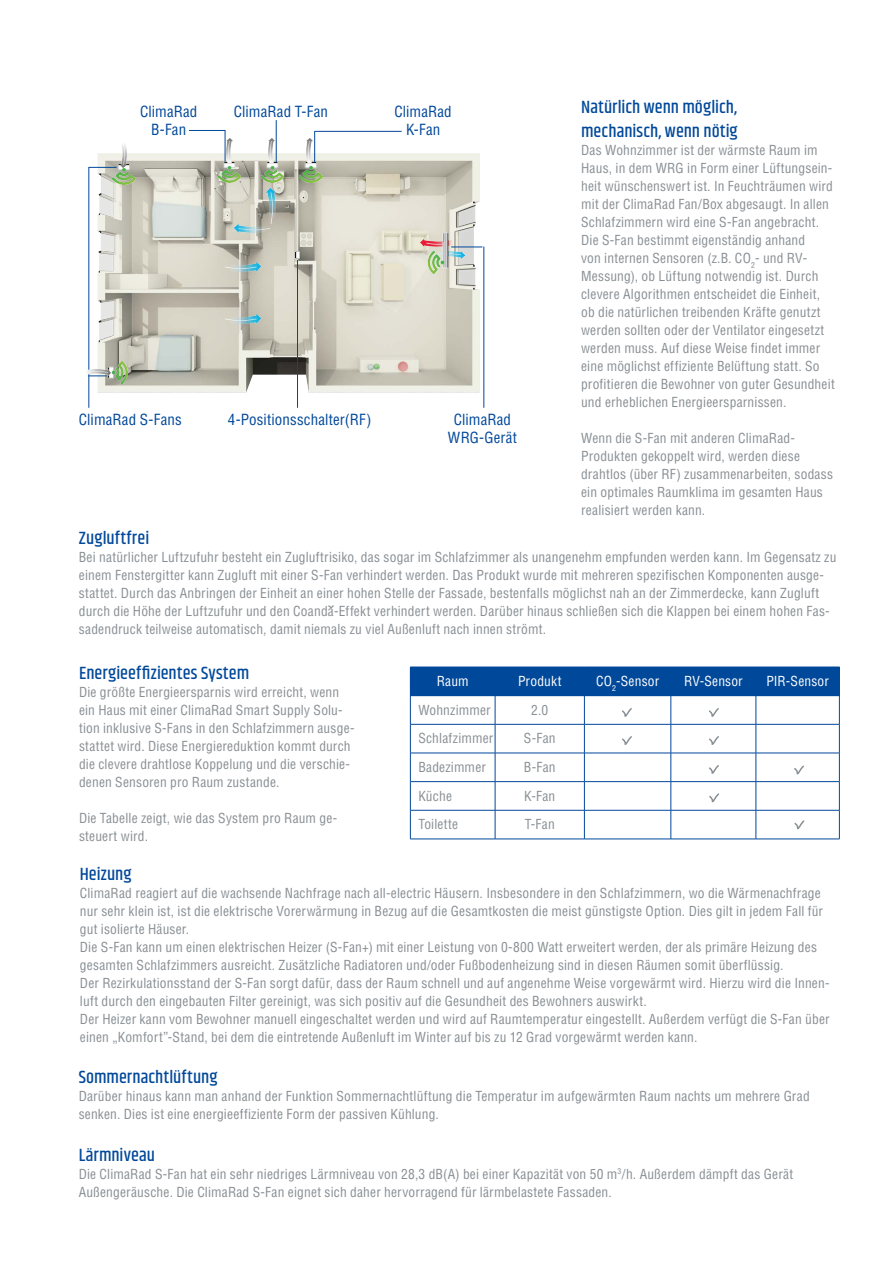
<style>
.page{position:relative;width:893px;height:1263px;background:#fff}
.page>*{position:absolute;margin:0;border:0;box-sizing:border-box;transform-origin:0 0}
.t1{font:500 18px/24px "Khand";letter-spacing:.005em;color:#00489a}
.t2{font:condensed 15px/18px "Helvetica LT Std";letter-spacing:.01em;color:#00489a;text-align:center}
.t3{font:condensed 13.5px/18px "Helvetica LT Std";letter-spacing:.015em;color:#888f94}
.t4{font:condensed 13.5px "Helvetica LT Std";letter-spacing:.01em;color:#fff}
</style>
<div class="page">
<img style="left:89px;top:120px;width:396px;height:288px">
<img style="left:225px;top:263px;width:35px;height:9px">
<img style="left:267px;top:189px;width:9px;height:35px">
<img style="left:234px;top:224px;width:36px;height:9px">
<img style="left:225px;top:315px;width:35px;height:8px">
<img style="left:218px;top:162px;width:22px;height:20px">
<img style="left:261px;top:162px;width:22px;height:20px">
<img style="left:300px;top:162px;width:22px;height:20px">
<svg style="left:296px;top:252px;width:3px;height:6px"></svg>
<hr style="left:88px;top:167px;width:1px;height:241px;background:#00489a">
<hr style="left:276px;top:120px;width:1px;height:42px;background:#00489a">
<hr style="left:225px;top:130px;width:1px;height:32px;background:#00489a">
<hr style="left:314px;top:131px;width:1px;height:31px;background:#00489a">
<hr style="left:483px;top:247px;width:1px;height:161px;background:#00489a">
<hr style="left:297px;top:260px;width:1px;height:148px;background:#00489a">
<hr style="left:451px;top:247px;width:31px;height:1px;background:#00489a">
<svg style="left:89px;top:167px;width:24px;height:1px"></svg>
<svg style="left:88px;top:375px;width:19px;height:1px"></svg>
<img style="left:420px;top:232px;width:44px;height:42px">
<img style="left:227px;top:138px;width:6px;height:24px">
<img style="left:268px;top:138px;width:6px;height:24px">
<img style="left:307px;top:138px;width:6px;height:24px">
<hr style="left:189px;top:130px;width:36px;height:1px;background:#00489a">
<hr style="left:315px;top:131px;width:87px;height:1px;background:#00489a">
<img style="left:113px;top:164px;width:22px;height:20px">
<img style="left:121px;top:144px;width:6px;height:24px">
<img style="left:108px;top:361px;width:20px;height:23px">
<img style="left:87px;top:369px;width:23px;height:6px">
<svg style="left:622px;top:708px;width:10px;height:9px"></svg>
<svg style="left:622px;top:736px;width:10px;height:9px"></svg>
<svg style="left:709px;top:736px;width:10px;height:9px"></svg>
<svg style="left:709px;top:708px;width:10px;height:9px"></svg>
<svg style="left:709px;top:765px;width:10px;height:9px"></svg>
<svg style="left:709px;top:793px;width:10px;height:10px"></svg>
<svg style="left:794px;top:765px;width:10px;height:10px"></svg>
<svg style="left:794px;top:820px;width:11px;height:10px"></svg>
<div style="left:410px;top:667px;width:429px;height:29px;background:#00489a"></div>
<hr style="left:410px;top:724px;width:85px;height:1px;background:#00489a">
<hr style="left:495px;top:724px;width:89px;height:1px;background:#00489a">
<hr style="left:584px;top:724px;width:87px;height:1px;background:#00489a">
<hr style="left:671px;top:724px;width:85px;height:1px;background:#00489a">
<hr style="left:756px;top:724px;width:83px;height:1px;background:#00489a">
<hr style="left:410px;top:753px;width:85px;height:1px;background:#00489a">
<hr style="left:495px;top:753px;width:89px;height:1px;background:#00489a">
<hr style="left:584px;top:753px;width:87px;height:1px;background:#00489a">
<hr style="left:671px;top:753px;width:85px;height:1px;background:#00489a">
<hr style="left:756px;top:753px;width:83px;height:1px;background:#00489a">
<hr style="left:410px;top:781px;width:85px;height:1px;background:#00489a">
<hr style="left:495px;top:781px;width:89px;height:1px;background:#00489a">
<hr style="left:584px;top:781px;width:87px;height:1px;background:#00489a">
<hr style="left:671px;top:781px;width:85px;height:1px;background:#00489a">
<hr style="left:756px;top:781px;width:83px;height:1px;background:#00489a">
<hr style="left:410px;top:810px;width:85px;height:1px;background:#00489a">
<svg style="left:410px;top:696px;width:1px;height:143px"></svg>
<hr style="left:495px;top:810px;width:89px;height:1px;background:#00489a">
<svg style="left:495px;top:696px;width:1px;height:143px"></svg>
<hr style="left:584px;top:810px;width:87px;height:1px;background:#00489a">
<svg style="left:584px;top:696px;width:1px;height:143px"></svg>
<hr style="left:671px;top:810px;width:85px;height:1px;background:#00489a">
<svg style="left:671px;top:696px;width:1px;height:143px"></svg>
<hr style="left:756px;top:810px;width:83px;height:1px;background:#00489a">
<svg style="left:756px;top:696px;width:1px;height:143px"></svg>
<svg style="left:839px;top:667px;width:1px;height:172px"></svg>
<hr style="left:410px;top:839px;width:85px;height:1px;background:#00489a">
<hr style="left:495px;top:839px;width:89px;height:1px;background:#00489a">
<hr style="left:584px;top:839px;width:87px;height:1px;background:#00489a">
<hr style="left:671px;top:839px;width:85px;height:1px;background:#00489a">
<hr style="left:756px;top:839px;width:83px;height:1px;background:#00489a">
<svg style="left:328px;top:605px;width:6px;height:3px"></svg>
<p class="t2" style="left:234px;top:102px;width:96px">ClimaRad T-Fan</p>
<p class="t2" style="left:394px;top:102px;width:59px">ClimaRad<br>K-Fan</p>
<h1 class="t1" style="left:581px;top:96px;width:158px">Natürlich wenn möglich, mechanisch, wenn nötig</h1>
<p class="t3" style="left:581px;top:141px;width:255px">Das Wohnzimmer ist der wärmste Raum im Haus, in dem WRG in Form einer Lüftungsein&shy;heit wünschenswert ist. In Feuchträumen wird mit der ClimaRad Fan/Box abgesaugt. In allen Schlafzimmern wird eine S-Fan angebracht.<br>Die S-Fan bestimmt eigenständig anhand<br>von internen Sensoren (z.B. CO<sub>2</sub>- und RV-Messung), ob Lüftung notwendig ist. Durch clevere Algorithmen entscheidet die Einheit, ob die natürlichen treibenden Kräfte genutzt werden sollten oder der Ventilator eingesetzt werden muss. Auf diese Weise findet immer eine möglichst effiziente Belüftung statt. So profitieren die Bewohner von guter Gesundheit und erheblichen Energieersparnissen.</p>
<p class="t3" style="left:581px;top:429px;width:254px">Wenn die S-Fan mit anderen ClimaRad-Produkten gekoppelt wird, werden diese drahtlos (über RF) zusammenarbeiten, sodass ein optimales Raumklima im gesamten Haus realisiert werden kann.</p>
<p class="t2" style="left:140px;top:103px;width:59px">ClimaRad<br>B-Fan</p>
<p class="t2" style="left:79px;top:410px;width:104px">ClimaRad S-Fans</p>
<p class="t2" style="left:448px;top:411px;width:70px">ClimaRad<br>WRG-Gerät</p>
<p class="t2" style="left:228px;top:411px;width:145px">4-Positionsschalter(RF)</p>
<h1 class="t1" style="left:79px;top:527px;width:72px">Zugluftfrei</h1>
<p class="t3" style="left:79px;top:548px;width:759px">Bei natürlicher Luftzufuhr besteht ein Zugluftrisiko, das sogar im Schlafzimmer als unangenehm empfunden werden kann. Im Gegensatz zu einem Fenstergitter kann Zugluft mit einer S-Fan verhindert werden. Das Produkt wurde mit mehreren spezifischen Komponenten ausge&shy;stattet. Durch das Anbringen der Einheit an einer hohen Stelle der Fassade, bestenfalls möglichst nah an der Zimmerdecke, kann Zugluft durch die Höhe der Luftzufuhr und den Coanda-Effekt verhindert werden. Darüber hinaus schließen sich die Klappen bei einem hohen Fas&shy;sadendruck teilweise automatisch, damit niemals zu viel Außenluft nach innen strömt.</p>
<h1 class="t1" style="left:79px;top:662px;width:172px">Energieeffizientes System</h1>
<p class="t3" style="left:79px;top:683px;width:277px">Die größte Energieersparnis wird erreicht, wenn ein Haus mit einer ClimaRad Smart Supply Solu&shy;tion inklusive S-Fans in den Schlafzimmern ausge&shy;stattet wird. Diese Energiereduktion kommt durch die clevere drahtlose Koppelung und die verschie&shy;denen Sensoren pro Raum zustande.</p>
<p class="t3" style="left:79px;top:809px;width:260px">Die Tabelle zeigt, wie das System pro Raum ge&shy;steuert wird.</p>
<p class="t4" style="left:437px;top:673px;width:33px">Raum</p>
<p class="t4" style="left:518px;top:673px;width:45px">Produkt</p>
<p class="t4" style="left:596px;top:673px;width:65px">CO<sub>2</sub>-Sensor</p>
<p class="t4" style="left:684px;top:673px;width:60px">RV-Sensor</p>
<p class="t4" style="left:766px;top:673px;width:64px">PIR-Sensor</p>
<p class="t3" style="left:418px;top:701px;width:74px">Wohnzimmer</p>
<p class="t3" style="left:531px;top:701px;width:18px">2.0</p>
<p class="t3" style="left:418px;top:729px;width:76px">Schlafzimmer</p>
<p class="t3" style="left:524px;top:729px;width:33px">S-Fan</p>
<p class="t3" style="left:418px;top:758px;width:69px">Badezimmer</p>
<p class="t3" style="left:524px;top:758px;width:33px">B-Fan</p>
<p class="t3" style="left:418px;top:787px;width:35px">Küche</p>
<p class="t3" style="left:524px;top:787px;width:33px">K-Fan</p>
<p class="t3" style="left:418px;top:815px;width:41px">Toilette</p>
<p class="t3" style="left:525px;top:815px;width:32px">T-Fan</p>
<h1 class="t1" style="left:80px;top:863px;width:53px">Heizung</h1>
<p class="t3" style="left:80px;top:884px;width:751px">ClimaRad reagiert auf die wachsende Nachfrage nach all-electric Häusern. Insbesondere in den Schlafzimmern, wo die Wärmenachfrage nur sehr klein ist, ist die elektrische Vorerwärmung in Bezug auf die Gesamtkosten die meist günstigste Option. Dies gilt in jedem Fall für gut isolierte Häuser.<br>Die S-Fan kann um einen elektrischen Heizer (S-Fan+) mit einer Leistung von 0-800 Watt erweitert werden, der als primäre Heizung des gesamten Schlafzimmers ausreicht. Zusätzliche Radiatoren und/oder Fußbodenheizung sind in diesen Räumen somit überflüssig.<br>Der Rezirkulationsstand der S-Fan sorgt dafür, dass der Raum schnell und auf angenehme Weise vorgewärmt wird. Hierzu wird die Innen&shy;luft durch den eingebauten Filter gereinigt, was sich positiv auf die Gesundheit des Bewohners auswirkt.<br>Der Heizer kann vom Bewohner manuell eingeschaltet werden und wird auf Raumtemperatur eingestellt. Außerdem verfügt die S-Fan über einen „Komfort”-Stand, bei dem die eintretende Außenluft im Winter auf bis zu 12 Grad vorgewärmt werden kann.</p>
<h1 class="t1" style="left:79px;top:1066px;width:140px">Sommernachtlüftung</h1>
<p class="t3" style="left:79px;top:1087px;width:733px">Darüber hinaus kann man anhand der Funktion Sommernachtlüftung die Temperatur im aufgewärmten Raum nachts um mehrere Grad senken. Dies ist eine energieeffiziente Form der passiven Kühlung.</p>
<h1 class="t1" style="left:79px;top:1144px;width:78px">Lärmniveau</h1>
<p class="t3" style="left:79px;top:1165px;width:716px">Die ClimaRad S-Fan hat ein sehr niedriges Lärmniveau von 28,3 dB(A) bei einer Kapazität von 50 m<sup>3</sup>/h. Außerdem dämpft das Gerät<br>Außengeräusche. Die ClimaRad S-Fan eignet sich daher hervorragend für lärmbelastete Fassaden.</p>
</div>
